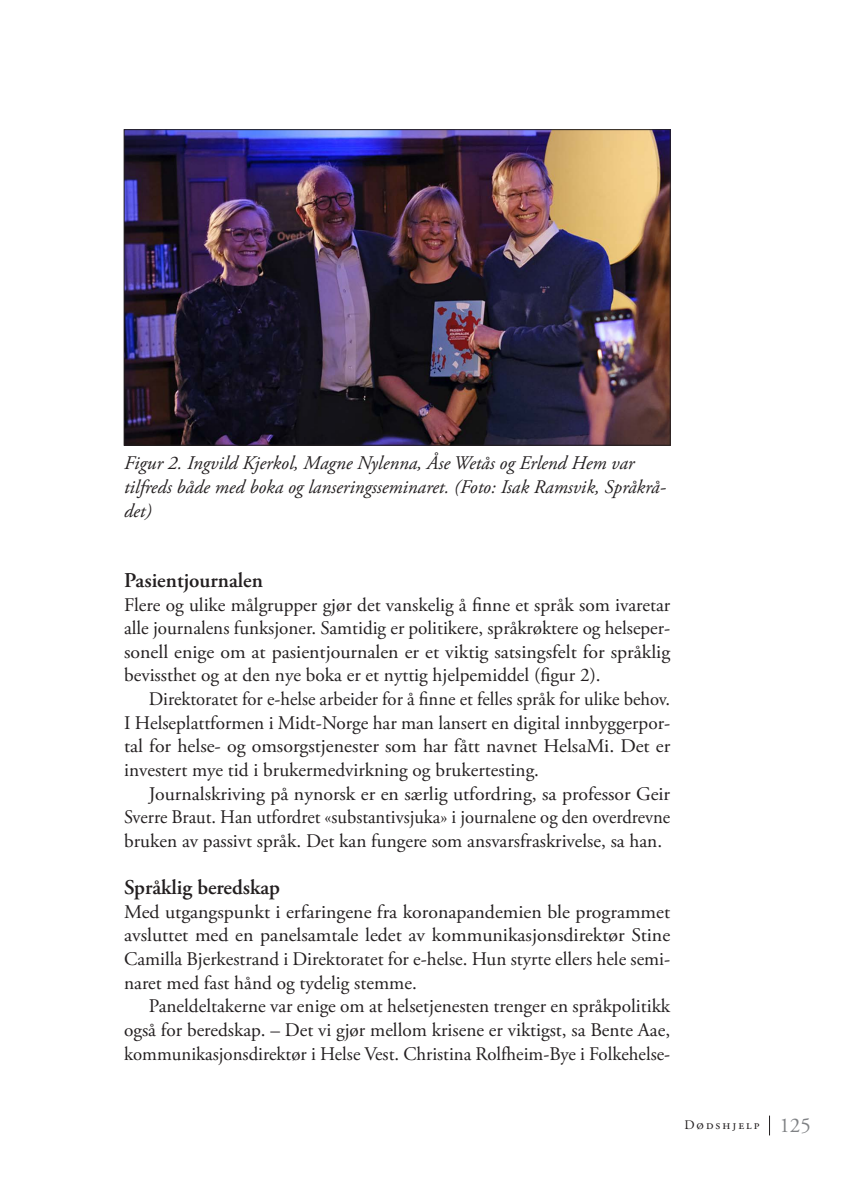
<style>
.page{position:relative;width:844px;height:1191px;background:#fff}
.page>*{position:absolute;margin:0;border:0;box-sizing:border-box;transform-origin:0 0}
.t1{font:600 21px "Adobe Garamond Pro";color:#231f20}
.t2{font:19.25px/23.6px "Adobe Garamond Pro";color:#231f20;text-align:justify}
.t3{font:italic 19.25px/23.6px "Adobe Garamond Pro";color:#231f20}
.t4{font:13.12px "Adobe Garamond Pro";letter-spacing:.15em;color:#231f20}
.s1{font-size:21px;color:#808285}
</style>
<div class="page">
<svg style="left:769px;top:1115px;width:1px;height:20px"></svg>
<img style="left:126px;top:131px;width:542px;height:312px">
<p class="t3" style="left:124px;top:452px;width:543px">Figur 2. Ingvild Kjerkol, Magne Nylenna, Åse Wetås og Erlend Hem var tilfreds både med boka og lanseringsseminaret. (Foto: Isak Ramsvik, Språkrå&shy;det)</p>
<p class="t1" style="left:124px;top:568px;width:140px">Pasientjournalen</p>
<p class="t2" style="left:124px;top:593px;width:547px">Flere og ulike målgrupper gjør det vanskelig å finne et språk som ivaretar alle journalens funksjoner. Samtidig er politikere, språkrøktere og helseper&shy;sonell enige om at pasientjournalen er et viktig satsingsfelt for språklig bevissthet og at den nye boka er et nyttig hjelpemiddel (figur 2).</p>
<p class="t2" style="left:124px;top:688px;width:547px;text-indent:25px">Direktoratet for e-helse arbeider for å finne et felles språk for ulike behov.<br>I Helseplattformen i Midt-Norge har man lansert en digital innbyggerpor&shy;tal for helse- og omsorgstjenester som har fått navnet HelsaMi. Det er investert mye tid i brukermedvirkning og brukertesting.</p>
<p class="t2" style="left:124px;top:782px;width:547px;text-indent:25px">Journalskriving på nynorsk er en særlig utfordring, sa professor Geir Sverre Braut. Han utfordret «substantivsjuka» i journalene og den overdrevne bruken av passivt språk. Det kan fungere som ansvarsfraskrivelse, sa han.</p>
<p class="t1" style="left:124px;top:875px;width:157px">Språklig beredskap</p>
<p class="t2" style="left:124px;top:900px;width:547px">Med utgangspunkt i erfaringene fra koronapandemien ble programmet avsluttet med en panelsamtale ledet av kommunikasjonsdirektør Stine Camilla Bjerkestrand i Direktoratet for e-helse. Hun styrte ellers hele semi&shy;naret med fast hånd og tydelig stemme.</p>
<p class="t2" style="left:124px;top:995px;width:547px;text-indent:25px">Paneldeltakerne var enige om at helsetjenesten trenger en språkpolitikk også for beredskap. – Det vi gjør mellom krisene er viktigst, sa Bente Aae, kommunikasjonsdirektør i Helse Vest. Christina Rolfheim-Bye i Folkehelse-</p>
<p class="t4" style="left:684px;top:1117px;width:128px">Dødshjelp <span class="s1">125</span></p>
</div>
